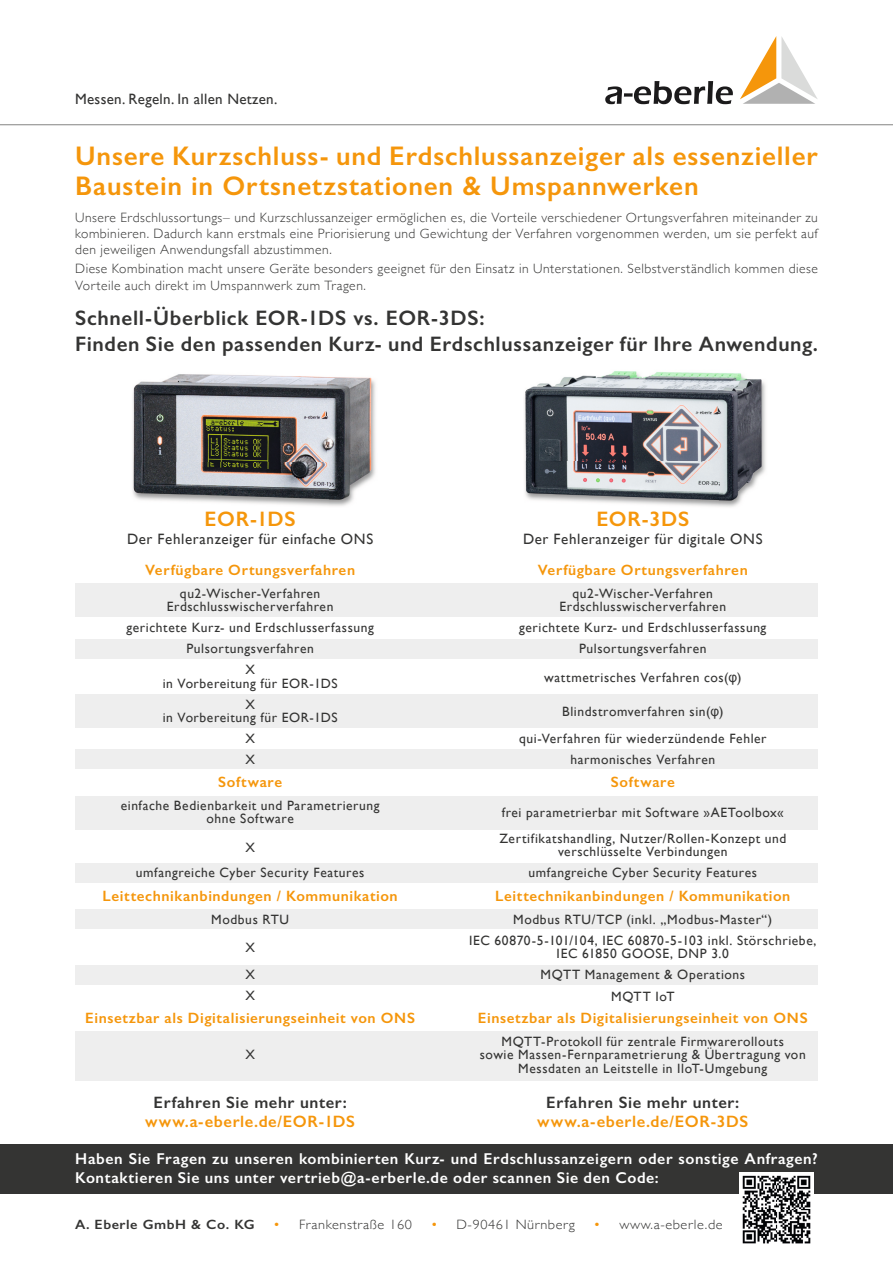
<style>
.page{position:relative;width:893px;height:1263px;background:#fff}
.page>*{position:absolute;margin:0;border:0;box-sizing:border-box;transform-origin:0 0}
.t1{font:600 27px/30px "Gill Sans";letter-spacing:.03em;color:#f5960b}
.t2{font:600 21px/25.2px "Gill Sans";letter-spacing:.03em;color:#343433}
.t3{font:600 21px "Gill Sans";letter-spacing:.03em;color:#f5960b}
.t4{font:600 16.5px "Gill Sans";letter-spacing:.04em;color:#f5960b}
.t5{font:600 16.5px "Gill Sans";letter-spacing:.04em;color:#343433}
.t6{font:600 15.75px/18.9px "Gill Sans";letter-spacing:.04em;color:#fff}
.t7{font:600 15px "Gill Sans";letter-spacing:.04em;color:#f5960b}
.t8{font:15px "Gill Sans";letter-spacing:.035em;color:#343433}
.t9{font:13.5px/21px "Gill Sans";letter-spacing:.045em;color:#343433;text-align:center}
.t10{font:300 13.5px/16.2px "Gill Sans";letter-spacing:.04em;color:#343433;text-align:justify}
.t11{font:300 13.5px "Gill Sans";letter-spacing:.04em;color:#343433;scale:1.05 1}
.t12{font:600 13.5px "Gill Sans";letter-spacing:.04em;color:#343433;scale:1.05 1}
.s1{font-family:"Arial"}
.s2{color:#f5960b}
</style>
<div class="page">
<div style="left:75px;top:909px;width:743px;height:20px;background:#eee"></div>
<div style="left:75px;top:863px;width:743px;height:20px;background:#eee"></div>
<div style="left:75px;top:796px;width:743px;height:33px;background:#eee"></div>
<div style="left:75px;top:749px;width:743px;height:20px;background:#eee"></div>
<div style="left:75px;top:694px;width:743px;height:34px;background:#eee"></div>
<div style="left:75px;top:639px;width:743px;height:20px;background:#eee"></div>
<div style="left:75px;top:584px;width:743px;height:33px;background:#eee"></div>
<svg style="left:605px;top:81px;width:128px;height:23px"></svg>
<svg style="left:740px;top:36px;width:78px;height:68px"></svg>
<hr style="left:0;top:124px;width:893px;height:1px;background:#838382">
<img style="left:524px;top:411px;width:195px;height:96px">
<img style="left:524px;top:371px;width:195px;height:40px">
<img style="left:719px;top:373px;width:47px;height:134px">
<img style="left:132px;top:411px;width:244px;height:95px">
<img style="left:133px;top:374px;width:243px;height:37px">
<div style="left:75px;top:965px;width:743px;height:20px;background:#eee"></div>
<div style="left:75px;top:1031px;width:743px;height:50px;background:#eee"></div>
<div style="left:0;top:1144px;width:893px;height:50px;background:#343433"></div>
<img style="left:739px;top:1172px;width:74px;height:72px">
<p class="t8" style="left:75px;top:90px;width:204px">Messen. Regeln. In allen Netzen.</p>
<h1 class="t1" style="left:75px;top:140px;width:744px">Unsere Kurzschluss- und Erdschlussanzeiger als essenzieller<br>Baustein in Ortsnetzstationen &amp; Umspannwerken</h1>
<p class="t10" style="left:75px;top:209px;width:744px">Unsere Erdschlussortungs– und Kurzschlussanzeiger ermöglichen es, die Vorteile verschiedener Ortungsverfahren miteinander zu kombinieren. Dadurch kann erstmals eine Priorisierung und Gewichtung der Verfahren vorgenommen werden, um sie perfekt auf den jeweiligen Anwendungsfall abzustimmen.</p>
<p class="t10" style="left:75px;top:260px;width:744px">Diese Kombination macht unsere Geräte besonders geeignet für den Einsatz in Unterstationen. Selbstverständlich kommen diese<br>Vorteile auch direkt im Umspannwerk zum Tragen.</p>
<h2 class="t2" style="left:75px;top:306px;width:744px">Schnell-Überblick EOR-1DS vs. EOR-3DS:<br>Finden Sie den passenden Kurz- und Erdschlussanzeiger für Ihre Anwendung.</h2>
<h2 class="t3" style="left:205px;top:506px;width:93px">EOR-1DS</h2>
<p class="t8" style="left:127px;top:530px;width:248px">Der Fehleranzeiger für einfache ONS</p>
<p class="t7" style="left:145px;top:561px;width:211px">Verfügbare Ortungsverfahren</p>
<p class="t9" style="left:167px;top:586px;width:168px;line-height:13.5px">qu2-Wischer-Verfahren<br>Erdschlusswischerverfahren</p>
<p class="t9" style="left:127px;top:617px;width:249px">gerichtete Kurz- und Erdschlusserfassung<br>Pulsortungsverfahren<br>X</p>
<p class="t9" style="left:163px;top:673px;width:176px">in Vorbereitung für EOR-1DS<br>X</p>
<p class="t9" style="left:163px;top:707px;width:176px">in Vorbereitung für EOR-1DS<br>X<br>X</p>
<p class="t7" style="left:218px;top:773px;width:65px">Software</p>
<p class="t9" style="left:121px;top:798px;width:260px;line-height:13.5px">einfache Bedienbarkeit und Parametrierung ohne Software</p>
<p class="t9" style="left:136px;top:834px;width:230px;line-height:25.5px">X<br>umfangreiche Cyber Security Features</p>
<p class="t7" style="left:103px;top:887px;width:297px">Leittechnikanbindungen / Kommunikation</p>
<p class="t9" style="left:211px;top:905px;width:79px;line-height:28.5px">Modbus RTU<br>X</p>
<p class="t9" style="left:245px;top:964px;width:11px;text-align:left">X<br>X</p>
<h2 class="t3" style="left:596px;top:506px;width:94px">EOR-3DS</h2>
<p class="t8" style="left:523px;top:530px;width:241px">Der Fehleranzeiger für digitale ONS</p>
<p class="t7" style="left:538px;top:561px;width:211px">Verfügbare Ortungsverfahren</p>
<p class="t9" style="left:559px;top:586px;width:168px;line-height:13.5px">qu2-Wischer-Verfahren<br>Erdschlusswischerverfahren</p>
<p class="t9" style="left:519px;top:617px;width:249px">gerichtete Kurz- und Erdschlusserfassung<br>Pulsortungsverfahren</p>
<p class="t9" style="left:544px;top:667px;width:199px">wattmetrisches Verfahren cos(<span class="s1">φ</span>)</p>
<p class="t9" style="left:519px;top:698px;width:249px;line-height:27px">Blindstromverfahren sin(<span class="s1">φ</span>)<br>qui-Verfahren für wiederzündende Fehler</p>
<p class="t9" style="left:570px;top:749px;width:146px">harmonisches Verfahren</p>
<p class="t7" style="left:611px;top:773px;width:65px">Software</p>
<p class="t9" style="left:499px;top:800px;width:288px;line-height:25.5px;text-align:left">frei parametrierbar mit Software »AEToolbox«<br>Zertifikatshandling, Nutzer/Rollen-Konzept und</p>
<p class="t9" style="left:529px;top:841px;width:230px">verschlüsselte Verbindungen umfangreiche Cyber Security Features</p>
<p class="t7" style="left:495px;top:887px;width:297px">Leittechnikanbindungen / Kommunikation</p>
<p class="t9" style="left:469px;top:909px;width:349px">Modbus RTU/TCP (inkl. „Modbus-Master“)<br>IEC 60870-5-101/104, IEC 60870-5-103 inkl. Störschriebe,</p>
<p class="t9" style="left:541px;top:943px;width:206px">IEC 61850 GOOSE, DNP 3.0<br>MQTT Management &amp; Operations<br>MQTT IoT</p>
<p class="t7" style="left:85px;top:1009px;width:331px">Einsetzbar als Digitalisierungseinheit von ONS</p>
<p class="t9" style="left:245px;top:1044px;width:11px">X</p>
<p class="t5" style="left:154px;top:1092px;width:195px">Erfahren Sie mehr unter:</p>
<p class="t4" style="left:145px;top:1112px;width:211px">www.a-eberle.de/EOR-1DS</p>
<p class="t7" style="left:478px;top:1009px;width:331px">Einsetzbar als Digitalisierungseinheit von ONS</p>
<p class="t9" style="left:480px;top:1034px;width:327px;line-height:13.5px">MQTT-Protokoll für zentrale Firmwarerollouts<br>sowie Massen-Fernparametrierung &amp; Übertragung von<br>Messdaten an Leitstelle in IloT-Umgebung</p>
<p class="t5" style="left:546px;top:1092px;width:195px">Erfahren Sie mehr unter:</p>
<p class="t4" style="left:537px;top:1112px;width:213px">www.a-eberle.de/EOR-3DS</p>
<p class="t6" style="left:75px;top:1149px;width:744px">Haben Sie Fragen zu unseren kombinierten Kurz- und Erdschlussanzeigern oder sonstige Anfragen?<br>Kontaktieren Sie uns unter vertrieb@a-erberle.de oder scannen Sie den Code:</p>
<p class="t12" style="left:75px;top:1216px;width:172px">A. Eberle GmbH &amp; Co. KG</p>
<p class="t11" style="left:273px;top:1213px;width:134px"><span class="s2">•</span> Frankenstraße 160</p>
<p class="t11" style="left:431px;top:1213px;width:139px"><span class="s2">•</span> D-90461 Nürnberg</p>
<p class="t11" style="left:594px;top:1213px;width:124px"><span class="s2">•</span> www.a-eberle.de</p>
</div>
